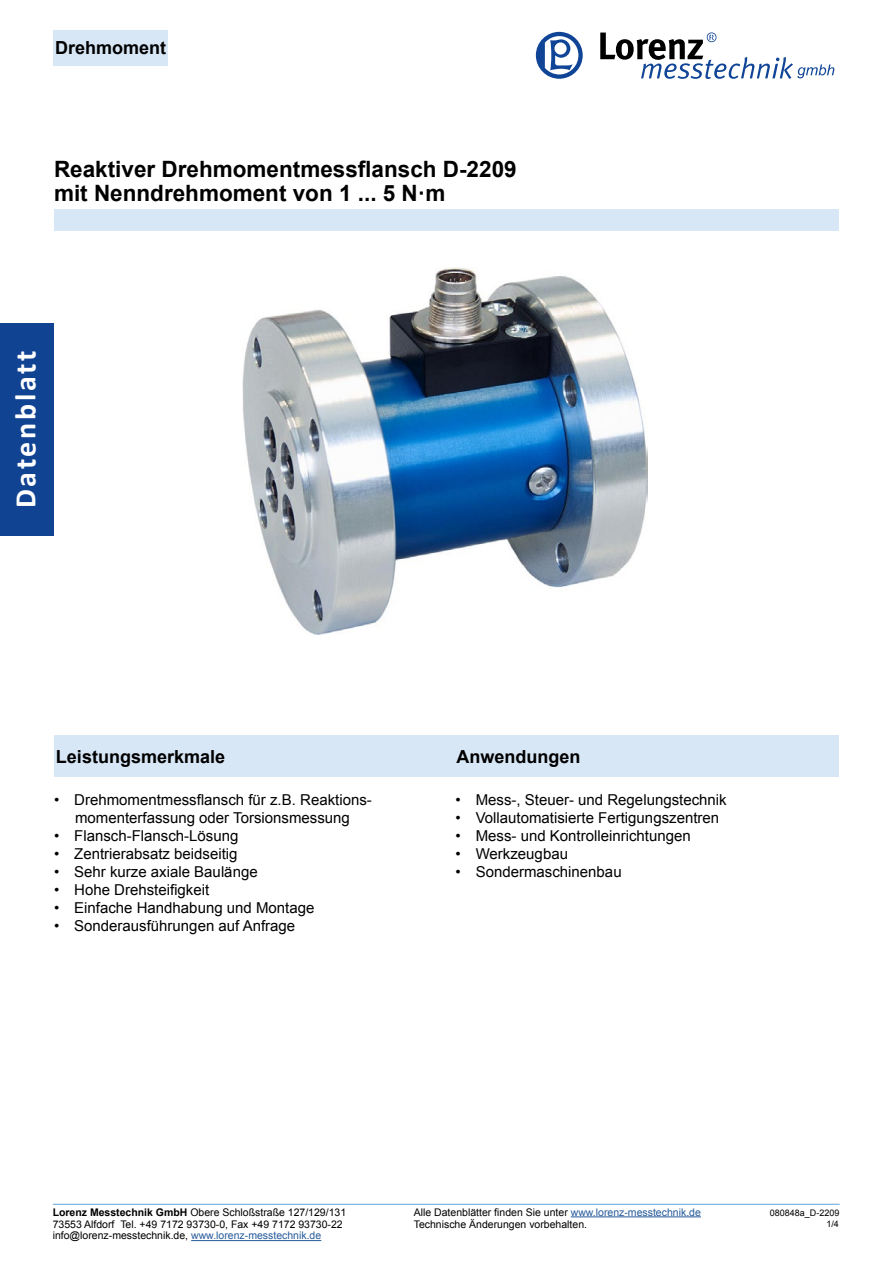
<style>
.page{position:relative;width:893px;height:1263px;background:#fff}
.page>*{position:absolute;margin:0;border:0;box-sizing:border-box;transform-origin:0 0}
.t1{font:700 30px "Calibri";letter-spacing:.09em;color:#fff}
.t2{font:700 22.5px/24px "Arial";color:#000}
.t3{font:700 18px "Arial";color:#000}
.t4{font:15px/18px "Arial";color:#000;text-align:center}
.t5{font:10.5px/12.6px "Arial";color:#000}
.t6{font:9px "Arial";color:#000}
.s1{font-weight:700}
.s2{color:#275b9b}
</style>
<div class="page">
<div style="left:53px;top:30px;width:115px;height:35px;background:#d8e7f6"></div>
<svg style="left:536px;top:32px;width:47px;height:47px"></svg>
<svg style="left:600px;top:32px;width:234px;height:47px"></svg>
<div style="left:0;top:323px;width:53px;height:213px;background:#104493"></div>
<hr style="left:191px;top:1240px;width:130px;height:1px;background:#275b9b">
<hr style="left:571px;top:1216px;width:130px;height:1px;background:#275b9b">
<hr style="left:53px;top:1204px;width:787px;height:1px;background:#6fb0e0">
<img style="left:243px;top:268px;width:404px;height:367px">
<div style="left:54px;top:736px;width:785px;height:41px;background:#d8e7f6"></div>
<div style="left:54px;top:209px;width:785px;height:22px;background:#d8e7f6"></div>
<p class="t3" style="left:55px;top:36px;width:113px">Drehmoment</p>
<h2 class="t2" style="left:54px;top:158px;width:464px">Reaktiver Drehmomentmessflansch D-2209 mit Nenndrehmoment von 1 ... 5 N·m</h2>
<h1 class="t1" style="left:6px;top:508px;width:159px;rotate:-90deg">Datenblatt</h1>
<p class="t3" style="left:56px;top:745px;width:171px">Leistungsmerkmale</p>
<p class="t3" style="left:456px;top:745px;width:126px">Anwendungen</p>
<p class="t4" style="left:54px;top:791px;width:319px">• Drehmomentmessflansch für z.B. Reaktions&shy;momenterfassung oder Torsionsmessung</p>
<p class="t4" style="left:54px;top:827px;width:186px">• Flansch-Flansch-Lösung</p>
<p class="t4" style="left:54px;top:845px;width:185px">• Zentrierabsatz beidseitig</p>
<p class="t4" style="left:54px;top:863px;width:205px">• Sehr kurze axiale Baulänge</p>
<p class="t4" style="left:54px;top:881px;width:157px">• Hohe Drehsteifigkeit</p>
<p class="t4" style="left:54px;top:899px;width:262px">• Einfache Handhabung und Montage</p>
<p class="t4" style="left:54px;top:917px;width:243px">• Sonderausführungen auf Anfrage</p>
<p class="t4" style="left:455px;top:791px;width:273px">• Mess-, Steuer- und Regelungstechnik</p>
<p class="t4" style="left:455px;top:809px;width:265px">• Vollautomatisierte Fertigungszentren</p>
<p class="t4" style="left:455px;top:827px;width:237px">• Mess- und Kontrolleinrichtungen</p>
<p class="t4" style="left:455px;top:845px;width:114px">• Werkzeugbau</p>
<p class="t4" style="left:455px;top:863px;width:168px">• Sondermaschinenbau</p>
<p class="t5" style="left:53px;top:1206px;width:295px"><span class="s1">Lorenz Messtechnik GmbH</span> Obere Schloßstraße 127/129/131<br>73553 Alfdorf Tel. +49 7172 93730-0, Fax +49 7172 93730-22</p>
<p class="t5" style="left:53px;top:1229px;width:270px">info@lorenz-messtechnik.de, <span class="s2">www.lorenz-messtechnik.de</span></p>
<p class="t5" style="left:414px;top:1206px;width:289px">Alle Datenblätter finden Sie unter <span class="s2">www.lorenz-messtechnik.de<br></span>Technische Änderungen vorbehalten.</p>
<p class="t6" style="left:770px;top:1206px;width:71px">080848a_D-2209</p>
<p class="t6" style="left:826px;top:1218px;width:14px">1/4</p>
</div>
